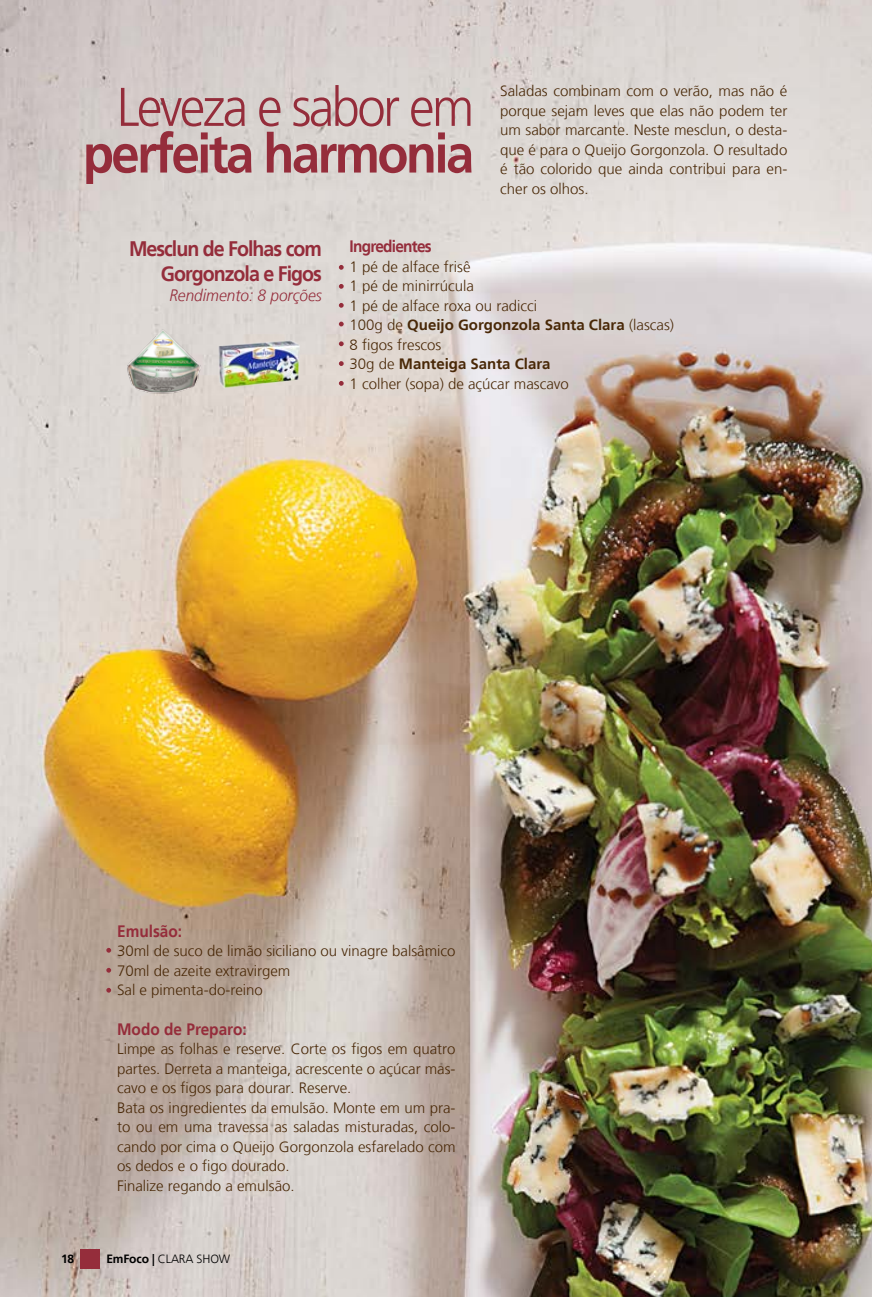
<style>
.page{position:relative;width:872px;height:1297px;background:#fff}
.page>*{position:absolute;margin:0;border:0;box-sizing:border-box;transform-origin:0 0}
.t1{font:700 54.45px "Frutiger LT";letter-spacing:-.05em;color:#952d3b;scale:.93 1}
.t2{font:300 54.45px "Frutiger LT";letter-spacing:-.05em;color:#952d3b;scale:.93 1}
.t3{font:700 21px/25.2px "Frutiger LT";letter-spacing:-.05em;color:#952d3b;text-align:right;scale:.93 1}
.t4{font:700 16.5px "Frutiger LT";letter-spacing:-.05em;color:#952d3b;scale:.93 1}
.t5{font:italic 300 16.5px "Frutiger LT";color:#952d3b;scale:.93 1}
.t6{font:300 15px/19.5px "Frutiger LT";color:#492807}
.t7{font:300 12px "Frutiger LT";letter-spacing:-.01em;color:#000}
.t8{font:700 12px "Frutiger LT";color:#000}
.s1{font-weight:700}
</style>
<div class="page">
<img style="left:0;top:0;width:872px;height:1297px">
<div style="left:80px;top:1249px;width:20px;height:20px;background:#952d3b"></div>
<svg style="left:339px;top:265px;width:5px;height:5px"></svg>
<svg style="left:339px;top:284px;width:5px;height:5px"></svg>
<svg style="left:339px;top:303px;width:5px;height:5px"></svg>
<svg style="left:339px;top:322px;width:5px;height:4px"></svg>
<svg style="left:339px;top:341px;width:5px;height:5px"></svg>
<svg style="left:339px;top:361px;width:5px;height:5px"></svg>
<svg style="left:339px;top:381px;width:5px;height:5px"></svg>
<svg style="left:106px;top:948px;width:5px;height:5px"></svg>
<svg style="left:106px;top:968px;width:5px;height:5px"></svg>
<svg style="left:106px;top:988px;width:5px;height:5px"></svg>
<img style="left:121px;top:324px;width:86px;height:77px">
<img style="left:214px;top:338px;width:90px;height:53px">
<h1 class="t2" style="left:117px;top:76px;width:386px">Leveza e sabor em</h1>
<h1 class="t1" style="left:83px;top:122px;width:422px">perfeita harmonia</h1>
<p class="t6" style="left:500px;top:82px;width:289px;text-align:justify">Saladas combinam com o verão, mas não é porque sejam leves que elas não podem ter um sabor marcante. Neste mesclun, o desta&shy;que é para o Queijo Gorgonzola. O resultado é tão colorido que ainda contribui para en&shy;cher os olhos.</p>
<h2 class="t3" style="left:129px;top:236px;width:209px">Mesclun de Folhas com<br>Gorgonzola e Figos</h2>
<p class="t5" style="left:169px;top:285px;width:165px">Rendimento: 8 porções</p>
<p class="t4" style="left:349px;top:237px;width:90px">Ingredientes</p>
<p class="t6" style="left:349px;top:257px;width:326px">1 pé de alface frisê<br>1 pé de minirrúcula<br>1 pé de alface roxa ou radicci<br>100g de <span class="s1">Queijo Gorgonzola Santa Clara</span> (lascas)<br>8 figos frescos<br>30g de <span class="s1">Manteiga Santa Clara<br></span>1 colher (sopa) de açúcar mascavo</p>
<p class="t4" style="left:117px;top:921px;width:71px">Emulsão:</p>
<p class="t6" style="left:117px;top:942px;width:340px">30ml de suco de limão siciliano ou vinagre balsâmico<br>70ml de azeite extravirgem<br>Sal e pimenta-do-reino</p>
<p class="t4" style="left:117px;top:1019px;width:141px">Modo de Preparo:</p>
<p class="t6" style="left:117px;top:1039px;width:340px">Limpe as folhas e reserve. Corte os figos em quatro partes. Derreta a manteiga, acrescente o açúcar mas&shy;cavo e os figos para dourar. Reserve.<br>Bata os ingredientes da emulsão. Monte em um pra&shy;to ou em uma travessa as saladas misturadas, colo&shy;cando por cima o Queijo Gorgonzola esfarelado com os dedos e o figo dourado.<br>Finalize regando a emulsão.</p>
<p class="t8" style="left:61px;top:1252px;width:15px">18</p>
<p class="t7" style="left:106px;top:1252px;width:125px"><span class="s1">EmFoco |</span> CLARA SHOW</p>
</div>
